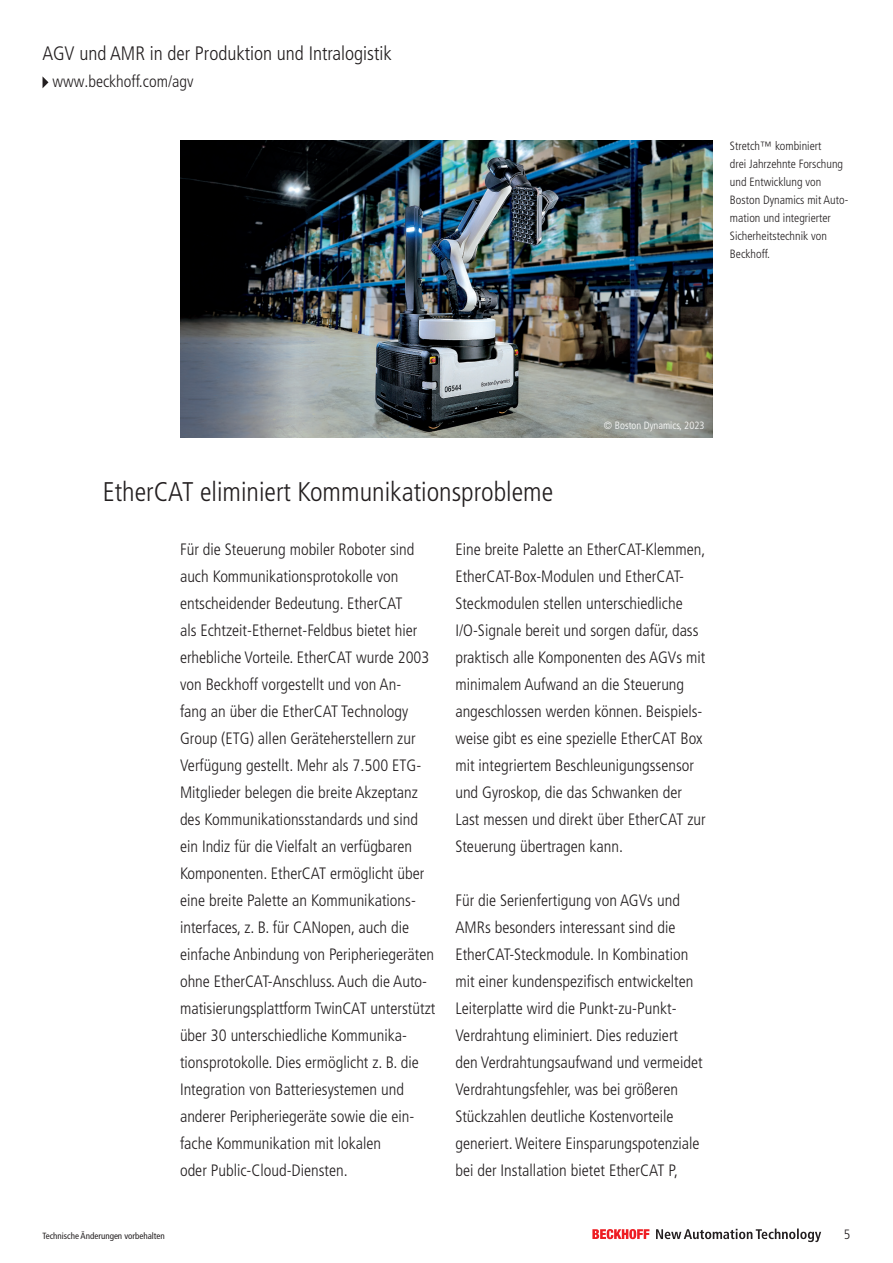
<style>
.page{position:relative;width:893px;height:1263px;background:#fff}
.page>*{position:absolute;margin:0;border:0;box-sizing:border-box;transform-origin:0 0}
.t1{font:300 condensed 27px "Frutiger LT Pro";color:#231f20}
.t2{font:300 condensed 19.5px "Frutiger LT Pro";color:#231f20}
.t3{font:300 condensed 16.5px/27px "Frutiger LT Pro";color:#231f20}
.t4{font:300 condensed 13.5px "Frutiger LT Pro";color:#231f20}
.t5{font:300 condensed 12px/18px "Frutiger LT Pro";color:#231f20}
.t6{font:300 condensed 10.5px "Frutiger LT Pro";color:#fff}
.t7{font:condensed 9px "Frutiger LT Pro";color:#231f20}
</style>
<div class="page">
<svg style="left:656px;top:1228px;width:165px;height:14px"></svg>
<svg style="left:592px;top:1229px;width:57px;height:10px"></svg>
<svg style="left:43px;top:77px;width:5px;height:11px"></svg>
<img style="left:180px;top:141px;width:533px;height:297px">
<p class="t2" style="left:43px;top:42px;width:351px">AGV und AMR in der Produktion und Intralogistik</p>
<p class="t3" style="left:52px;top:68px;width:143px">www.beckhoff.com/agv</p>
<p class="t5" style="left:730px;top:137px;width:120px">Stretch™ kombiniert<br>drei Jahrzehnte Forschung und Entwicklung von<br>Boston Dynamics mit Auto&shy;mation und integrierter<br>Sicherheitstechnik von<br>Beckhoff.</p>
<h1 class="t1" style="left:103px;top:476px;width:452px">EtherCAT eliminiert Kommunikationsprobleme</h1>
<p class="t6" style="left:604px;top:419px;width:102px">© Boston Dynamics, 2023</p>
<p class="t3" style="left:180px;top:536px;width:257px">Für die Steuerung mobiler Roboter sind auch Kommunikationsprotokolle von entscheidender Bedeutung. EtherCAT<br>als Echtzeit-Ethernet-Feldbus bietet hier erhebliche Vorteile. EtherCAT wurde 2003 von Beckhoff vorgestellt und von An-<br>fang an über die EtherCAT Technology Group (ETG) allen Geräteherstellern zur Verfügung gestellt. Mehr als 7.500 ETG-Mitglieder belegen die breite Akzeptanz des Kommunikationsstandards und sind ein Indiz für die Vielfalt an verfügbaren Komponenten. EtherCAT ermöglicht über eine breite Palette an Kommunikations&shy;interfaces, z. B. für CANopen, auch die einfache Anbindung von Peripheriegeräten ohne EtherCAT-Anschluss. Auch die Auto&shy;matisierungsplattform TwinCAT unterstützt über 30 unterschiedliche Kommunika&shy;tionsprotokolle. Dies ermöglicht z. B. die Integration von Batteriesystemen und anderer Peripheriegeräte sowie die ein&shy;fache Kommunikation mit lokalen<br>oder Public-Cloud-Diensten.</p>
<p class="t3" style="left:455px;top:536px;width:252px">Eine breite Palette an EtherCAT-Klemmen, EtherCAT-Box-Modulen und EtherCAT-Steckmodulen stellen unterschiedliche I/O-Signale bereit und sorgen dafür, dass praktisch alle Komponenten des AGVs mit minimalem Aufwand an die Steuerung angeschlossen werden können. Beispiels&shy;weise gibt es eine spezielle EtherCAT Box mit integriertem Beschleunigungssensor und Gyroskop, die das Schwanken der Last messen und direkt über EtherCAT zur Steuerung übertragen kann.</p>
<p class="t3" style="left:455px;top:887px;width:249px">Für die Serienfertigung von AGVs und AMRs besonders interessant sind die EtherCAT-Steckmodule. In Kombination mit einer kundenspezifisch entwickelten Leiterplatte wird die Punkt-zu-Punkt-Verdrahtung eliminiert. Dies reduziert den Verdrahtungsaufwand und vermeidet Verdrahtungsfehler, was bei größeren Stückzahlen deutliche Kostenvorteile generiert. Weitere Einsparungspotenziale bei der Installation bietet EtherCAT P,</p>
<p class="t7" style="left:43px;top:1230px;width:124px">Technische Änderungen vorbehalten</p>
<p class="t4" style="left:844px;top:1226px;width:8px">5</p>
</div>
